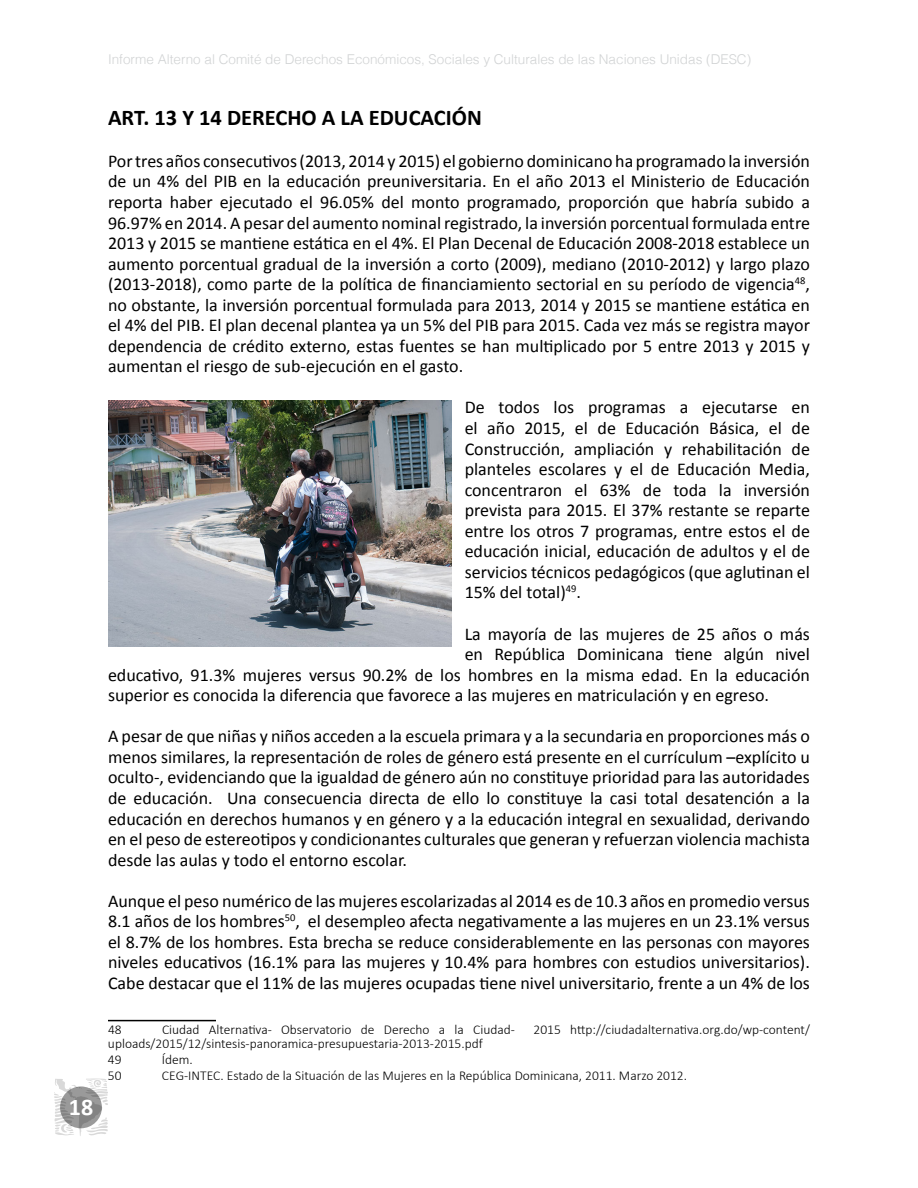
<style>
.page{position:relative;width:918px;height:1188px;background:#fff}
.page>*{position:absolute;margin:0;border:0;box-sizing:border-box;transform-origin:0 0}
.t1{font:700 24px "Calibri";color:#fff}
.t2{font:700 22.5px "Calibri";color:#000}
.t3{font:18px/20.5px "Calibri";color:#000;text-align:justify}
.t4{font:300 13.5px/16.2px "Calibri";color:#000}
.t5{font:300 13.5px "Helvetica";color:#d1d3d4}
</style>
<div class="page">
<svg style="left:54px;top:1078px;width:54px;height:58px"></svg>
<hr style="left:108px;top:1020px;width:108px;height:1px;background:#000">
<img style="left:108px;top:401px;width:343px;height:245px">
<p class="t5" style="left:108px;top:48px;width:645px">Informe Alterno al Comité de Derechos Económicos, Sociales y Culturales de las Naciones Unidas (DESC)</p>
<h1 class="t1" style="left:69px;top:1092px;width:26px">18</h1>
<p class="t2" style="left:108px;top:103px;width:375px">ART. 13 Y 14 DERECHO A LA EDUCACIÓN</p>
<p class="t3" style="left:108px;top:151px;width:704px">Por tres años consecutivos (2013, 2014 y 2015) el gobierno dominicano ha programado la inversión de un 4% del PIB en la educación preuniversitaria. En el año 2013 el Ministerio de Educación reporta haber ejecutado el 96.05% del monto programado, proporción que habría subido a 96.97% en 2014. A pesar del aumento nominal registrado, la inversión porcentual formulada entre 2013 y 2015 se mantiene estática en el 4%. El Plan Decenal de Educación 2008-2018 establece un aumento porcentual gradual de la inversión a corto (2009), mediano (2010-2012) y largo plazo (2013-2018), como parte de la política de financiamiento sectorial en su período de vigencia<sup>48</sup>, no obstante, la inversión porcentual formulada para 2013, 2014 y 2015 se mantiene estática en el 4% del PIB. El plan decenal plantea ya un 5% del PIB para 2015. Cada vez más se registra mayor dependencia de crédito externo, estas fuentes se han multiplicado por 5 entre 2013 y 2015 y aumentan el riesgo de sub-ejecución en el gasto.</p>
<p class="t3" style="left:465px;top:397px;width:347px">De todos los programas a ejecutarse en el año 2015, el de Educación Básica, el de Construcción, ampliación y rehabilitación de planteles escolares y el de Educación Media, concentraron el 63% de toda la inversión prevista para 2015. El 37% restante se reparte entre los otros 7 programas, entre estos el de educación inicial, educación de adultos y el de servicios técnicos pedagógicos (que aglutinan el 15% del total)<sup>49</sup>.</p>
<p class="t3" style="left:465px;top:623px;width:347px">La mayoría de las mujeres de 25 años o más</p>
<p class="t3" style="left:465px;top:644px;width:347px">en República Dominicana tiene algún nivel</p>
<p class="t3" style="left:108px;top:664px;width:703px">educativo, 91.3% mujeres versus 90.2% de los hombres en la misma edad. En la educación</p>
<p class="t3" style="left:108px;top:685px;width:663px">superior es conocida la diferencia que favorece a las mujeres en matriculación y en egreso.</p>
<p class="t3" style="left:108px;top:726px;width:703px">A pesar de que niñas y niños acceden a la escuela primara y a la secundaria en proporciones más o menos similares, la representación de roles de género está presente en el currículum –explícito u oculto-, evidenciando que la igualdad de género aún no constituye prioridad para las autoridades de educación. Una consecuencia directa de ello lo constituye la casi total desatención a la educación en derechos humanos y en género y a la educación integral en sexualidad, derivando en el peso de estereotipos y condicionantes culturales que generan y refuerzan violencia machista desde las aulas y todo el entorno escolar.</p>
<p class="t3" style="left:108px;top:891px;width:704px">Aunque el peso numérico de las mujeres escolarizadas al 2014 es de 10.3 años en promedio versus 8.1 años de los hombres<sup>50</sup>, el desempleo afecta negativamente a las mujeres en un 23.1% versus el 8.7% de los hombres. Esta brecha se reduce considerablemente en las personas con mayores niveles educativos (16.1% para las mujeres y 10.4% para hombres con estudios universitarios).<br>Cabe destacar que el 11% de las mujeres ocupadas tiene nivel universitario, frente a un 4% de los</p>
<p class="t4" style="left:108px;top:1021px;width:15px">48</p>
<p class="t4" style="left:162px;top:1021px;width:354px">Ciudad Alternativa- Observatorio de Derecho a la Ciudad-</p>
<p class="t4" style="left:534px;top:1021px;width:278px">2015 http://ciudadalternativa.org.do/wp-content/</p>
<p class="t4" style="left:108px;top:1034px;width:376px">uploads/2015/12/sintesis-panoramica-presupuestaria-2013-2015.pdf<br>49</p>
<p class="t4" style="left:162px;top:1051px;width:32px">Ídem.</p>
<p class="t4" style="left:108px;top:1067px;width:15px">50</p>
<p class="t4" style="left:162px;top:1067px;width:527px">CEG-INTEC. Estado de la Situación de las Mujeres en la República Dominicana, 2011. Marzo 2012.</p>
</div>
